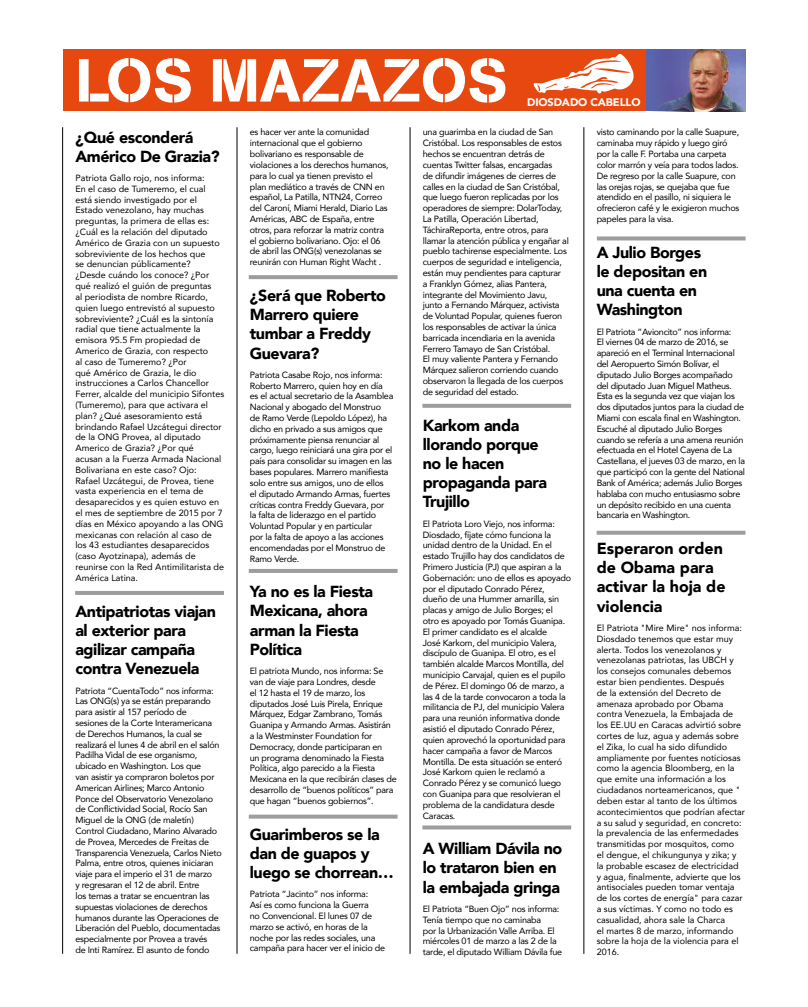
<style>
.page{position:relative;width:808px;height:1007px;background:#fff}
.page>*{position:absolute;margin:0;border:0;box-sizing:border-box;transform-origin:0 0}
.t1{font:60px "AG Book Stencil";letter-spacing:.01em;color:#fff}
.t2{font:900 16px/19.2px "Avenir";letter-spacing:-.025em;color:#000}
.t3{font:900 16px/19.2px "Avenir";color:#000}
.t4{font:900 11px "Avenir";letter-spacing:-.01em;color:#fff}
.t5{font:9px/10.8px "Avenir";letter-spacing:-.025em;color:#000}
.t6{font:9px/10.8px "Avenir";color:#000}
</style>
<div class="page">
<img style="left:586px;top:49px;width:160px;height:62px">
<hr style="left:62px;top:127px;width:1px;height:826px;background:#000">
<hr style="left:237px;top:127px;width:1px;height:826px;background:#000">
<hr style="left:410px;top:127px;width:1px;height:826px;background:#000">
<hr style="left:584px;top:127px;width:1px;height:826px;background:#000">
<hr style="left:75px;top:591px;width:149px;height:4px;background:#9d9d9c">
<svg style="left:249px;top:275px;width:149px;height:4px"></svg>
<hr style="left:249px;top:569px;width:149px;height:4px;background:#9d9d9c">
<svg style="left:249px;top:814px;width:149px;height:4px"></svg>
<svg style="left:422px;top:404px;width:149px;height:4px"></svg>
<svg style="left:597px;top:530px;width:148px;height:4px"></svg>
<svg style="left:422px;top:825px;width:149px;height:4px"></svg>
<svg style="left:597px;top:236px;width:149px;height:4px"></svg>
<div style="left:63px;top:49px;width:582px;height:61px;background:#e6480f"></div>
<svg style="left:533px;top:54px;width:101px;height:39px"></svg>
<h1 class="t1" style="left:76px;top:45px;width:434px">LOS MAZAZOS</h1>
<p class="t4" style="left:527px;top:93px;width:115px">DIOSDADO CABELLO</p>
<h2 class="t2" style="left:75px;top:127px;width:146px">¿Qué esconderá<br>Américo De Grazia?</h2>
<p class="t6" style="left:75px;top:172px;width:150px">Patriota Gallo rojo, nos informa:<br>En el caso de Tumeremo, el cual está siendo investigado por el<br>Estado venezolano, hay muchas preguntas, la primera de ellas es: ¿Cuál es la relación del diputado<br>Américo de Grazia con un supuesto sobreviviente de los hechos que<br>se denuncian públicamente?<br>¿Desde cuándo los conoce? ¿Por qué realizó el guión de preguntas<br>al periodista de nombre Ricardo, quien luego entrevistó al supuesto sobreviviente? ¿Cuál es la sintonía radial que tiene actualmente la emisora 95.5 Fm propiedad de<br>Americo de Grazia, con respecto<br>al caso de Tumeremo? ¿Por<br>qué Américo de Grazia, le dio instrucciones a Carlos Chancellor<br>Ferrer, alcalde del municipio Sifontes (Tumeremo), para que activara el plan? ¿Qué asesoramiento está brindando Rafael Uzcátegui director de la ONG Provea, al diputado<br>Americo de Grazia? ¿Por qué<br>acusan a la Fuerza Armada Nacional<br>Bolivariana en este caso? Ojo:<br>Rafael Uzcátegui, de Provea, tiene vasta experiencia en el tema de desaparecidos y es quien estuvo en el mes de septiembre de 2015 por 7 días en México apoyando a las ONG mexicanas con relación al caso de los 43 estudiantes desaparecidos (caso Ayotzinapa), además de reunirse con la Red Antimilitarista de<br>América Latina.</p>
<h2 class="t2" style="left:75px;top:601px;width:142px">Antipatriotas viajan al exterior para agilizar campaña contra Venezuela</h2>
<p class="t5" style="left:75px;top:684px;width:148px">Patriota “CuentaTodo” nos informa:<br>Las ONG(s) ya se están preparando para asistir al 157 período de<br>sesiones de la Corte Interamericana de Derechos Humanos, la cual se realizará el lunes 4 de abril en el salón Padilha Vidal de ese organismo, ubicado en Washington. Los que<br>van asistir ya compraron boletos por American Airlines; Marco Antonio Ponce del Observatorio Venezolano de Conflictividad Social, Rocío San Miguel de la ONG (de maletín)<br>Control Ciudadano, Marino Alvarado de Provea, Mercedes de Freitas de Transparencia Venezuela, Carlos Nieto Palma, entre otros, quienes iniciaran viaje para el imperio el 31 de marzo<br>y regresaran el 12 de abril. Entre<br>los temas a tratar se encuentran las supuestas violaciones de derechos humanos durante las Operaciones de Liberación del Pueblo, documentadas especialmente por Provea a través<br>de Inti Ramírez. El asunto de fondo</p>
<p class="t5" style="left:250px;top:127px;width:140px">es hacer ver ante la comunidad internacional que el gobierno bolivariano es responsable de violaciones a los derechos humanos, para lo cual ya tienen previsto el plan mediático a través de CNN en español, La Patilla, NTN24, Correo del Caroní, Miami Herald, Diario Las Américas, ABC de España, entre otros, para reforzar la matriz contra el gobierno bolivariano. Ojo: el 06 de abril las ONG(s) venezolanas se reunirán con Human Right Wacht .</p>
<h2 class="t2" style="left:250px;top:285px;width:138px">¿Será que Roberto<br>Marrero quiere tumbar a Freddy<br>Guevara?</h2>
<p class="t5" style="left:250px;top:369px;width:145px">Patriota Casabe Rojo, nos informa:<br>Roberto Marrero, quien hoy en día es el actual secretario de la Asamblea Nacional y abogado del Monstruo de Ramo Verde (Lepoldo López), ha dicho en privado a sus amigos que próximamente piensa renunciar al cargo, luego reiniciará una gira por el país para consolidar su imagen en las bases populares. Marrero manifiesta solo entre sus amigos, uno de ellos<br>el diputado Armando Armas, fuertes críticas contra Freddy Guevara, por<br>la falta de liderazgo en el partido Voluntad Popular y en particular<br>por la falta de apoyo a las acciones encomendadas por el Monstruo de Ramo Verde.</p>
<h2 class="t2" style="left:250px;top:581px;width:125px">Ya no es la Fiesta<br>Mexicana, ahora arman la Fiesta<br>Política</h2>
<p class="t5" style="left:250px;top:665px;width:148px">El patriota Mundo, nos informa: Se van de viaje para Londres, desde<br>el 12 hasta el 19 de marzo, los diputados José Luis Pirela, Enrique Márquez, Edgar Zambrano, Tomás Guanipa y Armando Armas. Asistirán a la Westminster Foundation for Democracy, donde participaran en<br>un programa denominado la Fiesta Política, algo parecido a la Fiesta Mexicana en la que recibirán clases de desarrollo de “buenos políticos” para que hagan “buenos gobiernos”.</p>
<h2 class="t2" style="left:250px;top:823px;width:145px">Guarimberos se la dan de guapos y luego se chorrean…</h2>
<p class="t5" style="left:250px;top:888px;width:137px">Patriota “Jacinto” nos informa:<br>Así es como funciona la Guerra<br>no Convencional. El lunes 07 de marzo se activó, en horas de la noche por las redes sociales, una campaña para hacer ver el inicio de</p>
<p class="t5" style="left:423px;top:127px;width:148px">una guarimba en la ciudad de San Cristóbal. Los responsables de estos hechos se encuentran detrás de cuentas Twitter falsas, encargadas<br>de difundir imágenes de cierres de calles en la ciudad de San Cristóbal, que luego fueron replicadas por los operadores de siempre: DolarToday, La Patilla, Operación Libertad, TáchiraReporta, entre otros, para llamar la atención pública y engañar al pueblo tachirense especialmente. Los cuerpos de seguridad e inteligencia, están muy pendientes para capturar<br>a Franklyn Gómez, alias Pantera, integrante del Movimiento Javu, junto a Fernando Márquez, activista de Voluntad Popular, quienes fueron los responsables de activar la única barricada incendiaria en la avenida Ferrero Tamayo de San Cristóbal.<br>El muy valiente Pantera y Fernando Márquez salieron corriendo cuando observaron la llegada de los cuerpos de seguridad del estado.</p>
<h2 class="t2" style="left:423px;top:415px;width:126px">Karkom anda llorando porque no le hacen propaganda para<br>Trujillo</h2>
<p class="t5" style="left:423px;top:518px;width:150px">El Patriota Loro Viejo, nos informa:<br>Diosdado, fíjate cómo funciona la unidad dentro de la Unidad. En el estado Trujillo hay dos candidatos de Primero Justicia (PJ) que aspiran a la Gobernación: uno de ellos es apoyado por el diputado Conrado Pérez, dueño de una Hummer amarilla, sin placas y amigo de Julio Borges; el otro es apoyado por Tomás Guanipa.<br>El primer candidato es el alcalde<br>José Karkom, del municipio Valera, discípulo de Guanipa. El otro, es el también alcalde Marcos Montilla, del municipio Carvajal, quien es el pupilo de Pérez. El domingo 06 de marzo, a las 4 de la tarde convocaron a toda la militancia de PJ, del municipio Valera para una reunión informativa donde asistió el diputado Conrado Pérez, quien aprovechó la oportunidad para hacer campaña a favor de Marcos Montilla. De esta situación se enteró José Karkom quien le reclamó a Conrado Pérez y se comunicó luego con Guanipa para que resolvieran el problema de la candidatura desde Caracas.</p>
<h2 class="t2" style="left:423px;top:838px;width:141px">A William Dávila no lo trataron bien en la embajada gringa</h2>
<p class="t5" style="left:423px;top:903px;width:141px">El Patriota “Buen Ojo” nos informa:<br>Tenía tiempo que no caminaba<br>por la Urbanización Valle Arriba. El miércoles 01 de marzo a las 2 de la tarde, el diputado William Dávila fue</p>
<p class="t5" style="left:597px;top:127px;width:144px">visto caminando por la calle Suapure, caminaba muy rápido y luego giró por la calle F. Portaba una carpeta color marrón y veía para todos lados.<br>De regreso por la calle Suapure, con las orejas rojas, se quejaba que fue atendido en el pasillo, ni siquiera le ofrecieron café y le exigieron muchos papeles para la visa.</p>
<h2 class="t2" style="left:597px;top:242px;width:112px">A Julio Borges le depositan en una cuenta en<br>Washington</h2>
<p class="t5" style="left:597px;top:326px;width:150px">El Patriota “Avioncito” nos informa:<br>El viernes 04 de marzo de 2016, se apareció en el Terminal Internacional del Aeropuerto Simón Bolívar, el diputado Julio Borges acompañado del diputado Juan Miguel Matheus.<br>Esta es la segunda vez que viajan los dos diputados juntos para la ciudad de Miami con escala final en Washington.<br>Escuché al diputado Julio Borges cuando se refería a una amena reunión efectuada en el Hotel Cayena de La Castellana, el jueves 03 de marzo, en la que participó con la gente del National Bank of América; además Julio Borges hablaba con mucho entusiasmo sobre un depósito recibido en una cuenta bancaria en Washington.</p>
<h2 class="t3" style="left:597px;top:538px;width:130px">Esperaron orden de Obama para activar la hoja de violencia</h2>
<p class="t6" style="left:597px;top:622px;width:150px">El Patriota "Mire Mire" nos informa:<br>Diosdado tenemos que estar muy alerta. Todos los venezolanos y venezolanas patriotas, las UBCH y los consejos comunales debemos estar bien pendientes. Después<br>de la extensión del Decreto de amenaza aprobado por Obama contra Venezuela, la Embajada de los EE.UU en Caracas advirtió sobre cortes de luz, agua y además sobre el Zika, lo cual ha sido difundido ampliamente por fuentes noticiosas como la agencia Bloomberg, en la que emite una información a los ciudadanos norteamericanos, que " deben estar al tanto de los últimos acontecimientos que podrían afectar a su salud y seguridad, en concreto: la prevalencia de las enfermedades transmitidas por mosquitos, como<br>el dengue, el chikungunya y zika; y la probable escasez de electricidad y agua, finalmente, advierte que los antisociales pueden tomar ventaja de los cortes de energía" para cazar a sus víctimas. Y como no todo es casualidad, ahora sale la Charca<br>el martes 8 de marzo, informando sobre la hoja de la violencia para el<br>2016.</p>
</div>
